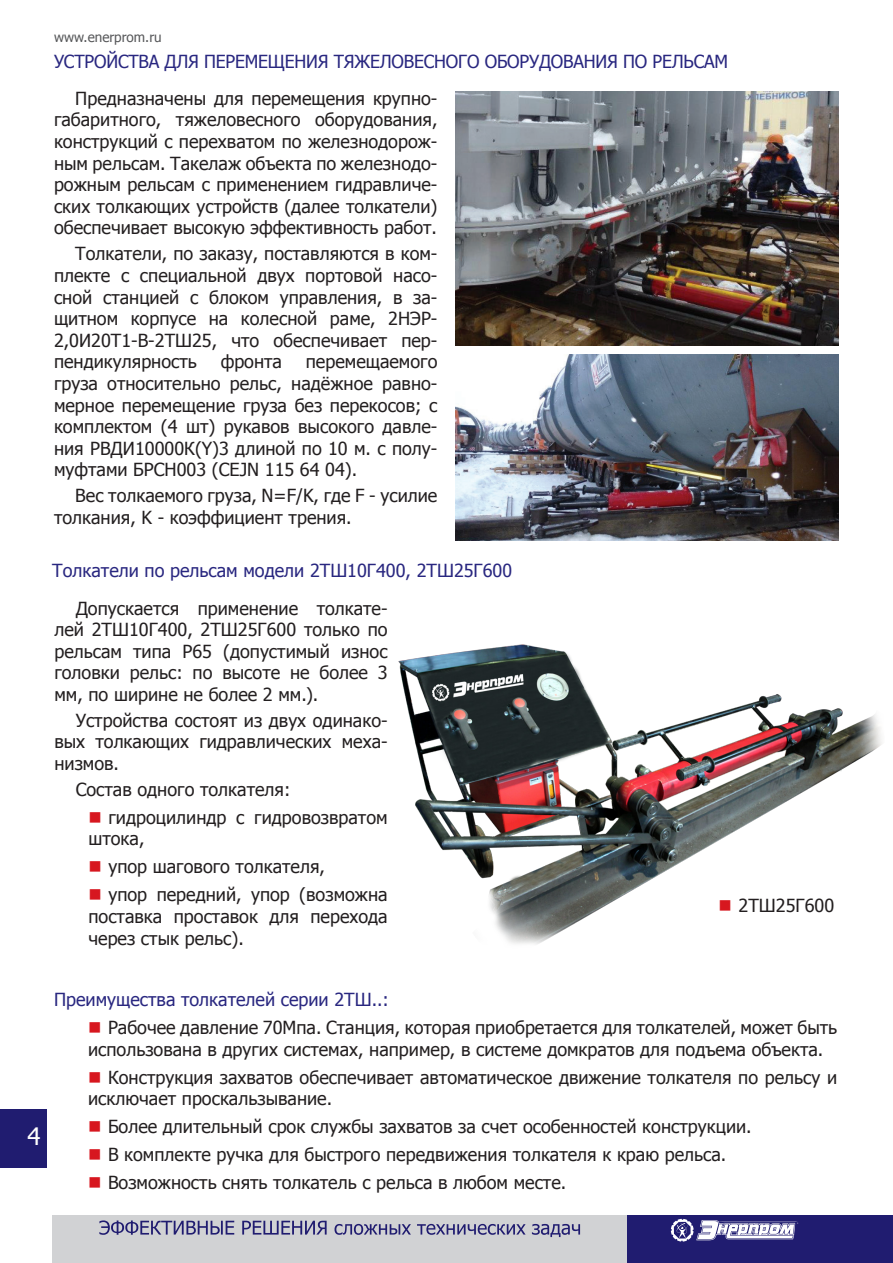
<style>
.page{position:relative;width:893px;height:1263px;background:#fff}
.page>*{position:absolute;margin:0;border:0;box-sizing:border-box;transform-origin:0 0}
.t1{font:24px "Tahoma";color:#fff}
.Text{font:18px/21.6px "Tahoma";color:#231f20;text-align:justify}
.Заголовок_Text{font:18px "Tahoma";color:#292780}
.ЗАГОЛОВОК_Small{font:18px "Tahoma";letter-spacing:-.01em;color:#292780}
.t2{font:13.5px "Tahoma";color:#57585a}
</style>
<div class="page">
<img style="left:455px;top:354px;width:384px;height:186px">
<img style="left:398px;top:644px;width:484px;height:300px">
<img style="left:455px;top:91px;width:384px;height:254px">
<div style="left:0;top:1109px;width:47px;height:59px;background:#201c70"></div>
<div style="left:52px;top:1214px;width:575px;height:49px;background:#d1d2d4"></div>
<svg style="left:99px;top:1220px;width:481px;height:17px"></svg>
<div style="left:627px;top:1214px;width:266px;height:49px;background:#201c70"></div>
<svg style="left:671px;top:1219px;width:127px;height:22px"></svg>
<svg style="left:720px;top:900px;width:11px;height:11px"></svg>
<p class="t2" style="left:54px;top:28px;width:109px">www.enerprom.ru</p>
<p class="ЗАГОЛОВОК_Small" style="left:54px;top:49px;width:676px">УСТРОЙСТВА ДЛЯ ПЕРЕМЕЩЕНИЯ ТЯЖЕЛОВЕСНОГО ОБОРУДОВАНИЯ ПО РЕЛЬСАМ</p>
<p class="Text" style="left:54px;top:87px;width:385px;text-indent:21px">Предназначены для перемещения крупно&shy;габаритного, тяжеловесного оборудования, конструкций с перехватом по железнодорож&shy;ным рельсам. Такелаж объекта по железнодо&shy;рожным рельсам с применением гидравличе&shy;ских толкающих устройств (далее толкатели) обеспечивает высокую эффективность работ.</p>
<p class="Text" style="left:54px;top:242px;width:385px;text-indent:21px">Толкатели, по заказу, поставляются в ком&shy;плекте с специальной двух портовой насо&shy;сной станцией с блоком управления, в за&shy;щитном корпусе на колесной раме, 2НЭР-2,0И20Т1-В-2ТШ25, что обеспечивает пер&shy;пендикулярность</p>
<p class="Text" style="left:221px;top:350px;width:63px">фронта</p>
<p class="Text" style="left:54px;top:350px;width:385px;text-indent:252px">перемещаемого груза относительно рельс, надёжное равно&shy;мерное перемещение груза без перекосов; с комплектом (4 шт) рукавов высокого давле&shy;ния РВДИ10000К(Y)3 длиной по 10 м. с полу&shy;муфтами БРСН003 (CEJN 115 64 04).</p>
<p class="Text" style="left:54px;top:484px;width:385px;text-indent:21px">Вес толкаемого груза, N=F/K, где F - усилие толкания, K - коэффициент трения.</p>
<p class="Заголовок_Text" style="left:52px;top:558px;width:461px">Толкатели по рельсам модели 2ТШ10Г400, 2ТШ25Г600</p>
<p class="Text" style="left:54px;top:596px;width:335px;text-indent:21px">Допускается применение толкате&shy;лей 2ТШ10Г400, 2ТШ25Г600 только по рельсам типа Р65 (допустимый износ головки рельс: по высоте не более 3 мм, по ширине не более 2 мм.).</p>
<p class="Text" style="left:54px;top:709px;width:335px;text-indent:21px">Устройства состоят из двух одинако&shy;вых толкающих гидравлических меха&shy;низмов.</p>
<p class="Text" style="left:76px;top:778px;width:216px">Состав одного толкателя:</p>
<p class="Text" style="left:88px;top:806px;width:301px;text-indent:20px">гидроцилиндр с гидровозвратом штока,</p>
<p class="Text" style="left:108px;top:855px;width:218px">упор шагового толкателя,</p>
<p class="Text" style="left:88px;top:883px;width:301px;text-indent:20px">упор передний, упор (возможна поставка проставок для перехода через стык рельс).</p>
<p class="Text" style="left:739px;top:894px;width:97px">2ТШ25Г600</p>
<h1 class="t1" style="left:27px;top:1120px;width:15px">4</h1>
<p class="Заголовок_Text" style="left:54px;top:987px;width:336px">Преимущества толкателей серии 2ТШ..:</p>
<p class="Text" style="left:88px;top:1016px;width:751px;text-indent:20px">Рабочее давление 70Мпа. Станция, которая приобретается для толкателей, может быть использована в других системах, например, в системе домкратов для подъема объекта.</p>
<p class="Text" style="left:88px;top:1065px;width:751px;text-indent:20px">Конструкция захватов обеспечивает автоматическое движение толкателя по рельсу и исключает проскальзывание.</p>
<p class="Text" style="left:108px;top:1115px;width:645px">Более длительный срок службы захватов за счет особенностей конструкции.</p>
<p class="Text" style="left:108px;top:1143px;width:620px">В комплекте ручка для быстрого передвижения толкателя к краю рельса.</p>
<p class="Text" style="left:108px;top:1171px;width:460px">Возможность снять толкатель с рельса в любом месте.</p>
</div>
